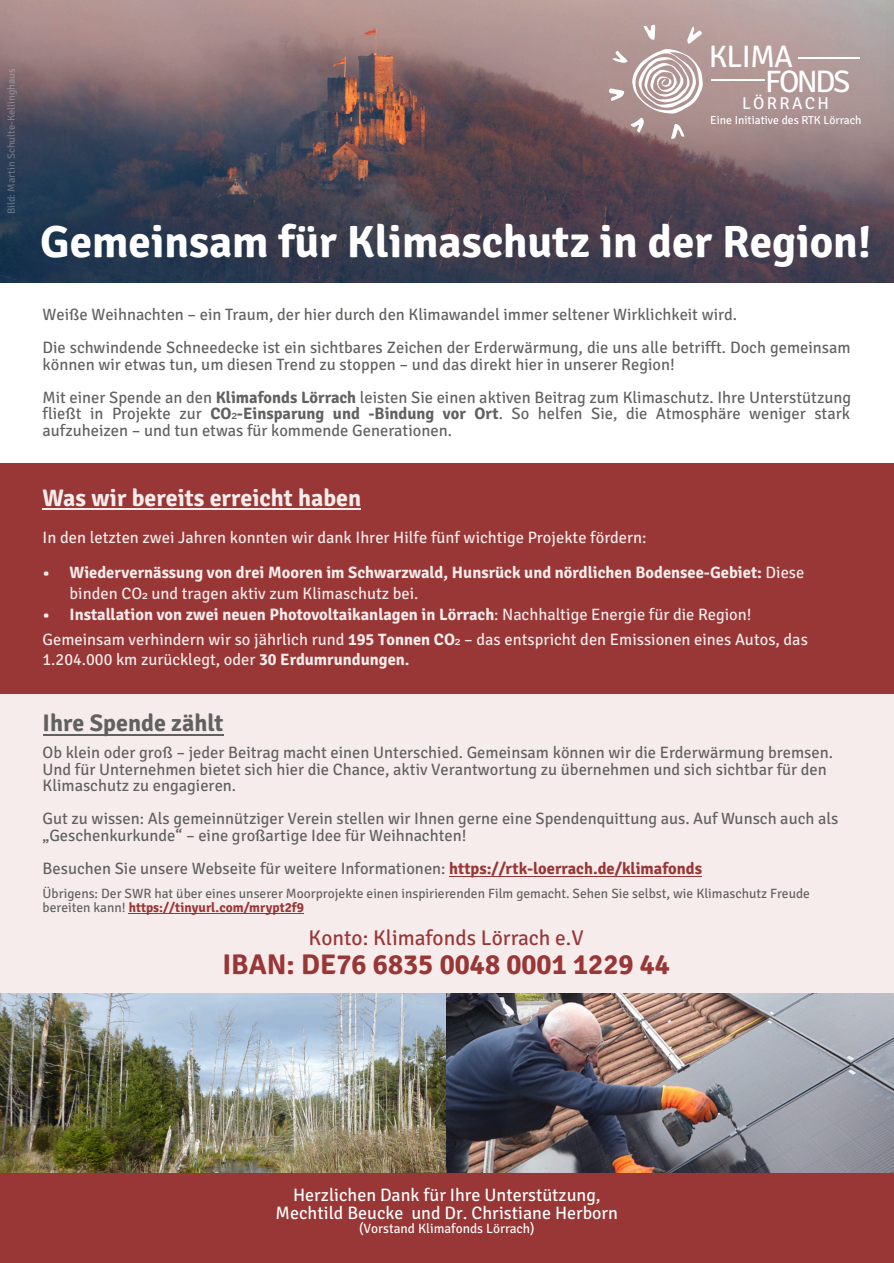
<style>
.page{position:relative;width:894px;height:1263px;background:#fff}
.page>*{position:absolute;margin:0;border:0;box-sizing:border-box;transform-origin:0 0}
.t1{font:700 45.15px "Signika Negative";color:#fff}
.t2{font:31.05px/24.6px "Signika Negative";letter-spacing:-.05em;color:#fff}
.t3{font:700 28.5px "Signika Negative";color:#993636}
.t4{font:700 24px "Signika Negative";color:#f7ecec}
.t5{font:700 24px "Signika Negative";color:#616160}
.t6{font:21.3px "Signika Negative";color:#993636}
.t7{font:18px/18px "Signika Negative";color:#fff;text-align:center}
.t8{font:17.1px "Signika Negative";letter-spacing:.135em;color:#fff}
.t9{font:16.5px/16.5px "Signika Negative";color:#616160}
.t10{font:16.5px/25.5px "Signika Negative";color:#f7ecec}
.t11{font:700 16.5px/21px "Signika Negative";color:#f7ecec}
.t12{font:13.5px/13.5px "Signika Negative";color:#616160}
.t13{font:13.5px "Signika Negative";color:#fff}
.t14{font:11.7px "Signika Negative";color:#fff}
.t15{font:10.5px "Signika Negative";color:rgb(255 255 255/.3)}
.s1{font-weight:700}
.s2{font-family:"Microsoft Sans Serif"}
.s3{font-weight:400}
.s4{font-family:"Microsoft Sans Serif";font-weight:400}
.s5{font-weight:700;color:#993636}
</style>
<div class="page">
<div style="left:0;top:463px;width:893px;height:234px;background:#993636"></div>
<div style="left:0;top:694px;width:893px;height:314px;background:#f7ecec"></div>
<div style="left:0;top:1165px;width:893px;height:98px;background:#993636"></div>
<img style="left:0;top:993px;width:893px;height:179px">
<hr style="left:43px;top:509px;width:318px;height:1px;background:#f7ecec">
<hr style="left:43px;top:734px;width:180px;height:1px;background:#616160">
<hr style="left:449px;top:876px;width:252px;height:1px;background:#993636">
<hr style="left:129px;top:913px;width:175px;height:1px;background:#993636">
<img style="left:0;top:0;width:893px;height:282px">
<svg style="left:608px;top:25px;width:94px;height:114px;background:#bba4a3"></svg>
<hr style="left:711px;top:80px;width:54px;height:1px;background:#fff">
<hr style="left:798px;top:57px;width:61px;height:1px;background:#fff">
<p class="t15" style="left:5px;top:214px;width:147px;rotate:-90deg">Bild: Martin Schulte-Kellinghaus</p>
<h2 class="t2" style="left:765px;top:45px;width:87px;text-indent:-56px">KLIMA<br>FONDS</h2>
<p class="t8" style="left:741px;top:93px;width:88px">LÖRRACH</p>
<p class="t14" style="left:710px;top:113px;width:153px">Eine Initiative des RTK Lörrach</p>
<h1 class="t1" style="left:40px;top:214px;width:832px">Gemeinsam für Klimaschutz in der Region!</h1>
<p class="t9" style="left:43px;top:299px;width:809px;line-height:33px">Weiße Weihnachten – ein Traum, der hier durch den Klimawandel immer seltener Wirklichkeit wird.<br>Die schwindende Schneedecke ist ein sichtbares Zeichen der Erderwärmung, die uns alle betrifft. Doch gemeinsam</p>
<p class="t9" style="left:43px;top:348px;width:809px;line-height:33px">können wir etwas tun, um diesen Trend zu stoppen – und das direkt hier in unserer Region!<br>Mit einer Spende an den <span class="s1">Klimafonds Lörrach</span> leisten Sie einen aktiven Beitrag zum Klimaschutz. Ihre Unterstützung</p>
<p class="t9" style="left:43px;top:406px;width:808px">fließt in Projekte zur <span class="s1">CO</span><span class="s2">₂</span><span class="s1">-Einsparung und -Bindung vor Ort</span>. So helfen Sie, die Atmosphäre weniger stark aufzuheizen – und tun etwas für kommende Generationen.</p>
<h3 class="t4" style="left:43px;top:483px;width:320px">Was wir bereits erreicht haben</h3>
<p class="t10" style="left:43px;top:525px;width:605px">In den letzten zwei Jahren konnten wir dank Ihrer Hilfe fünf wichtige Projekte fördern:</p>
<p class="t11" style="left:70px;top:562px;width:736px;text-indent:-27px">• Wiedervernässung von drei Mooren im Schwarzwald, Hunsrück und nördlichen Bodensee-Gebiet: <span class="s3">Diese binden CO</span><span class="s4">₂</span> <span class="s3">und tragen aktiv zum Klimaschutz bei.</span></p>
<p class="t10" style="left:43px;top:602px;width:766px"><span class="s1">• Installation von zwei neuen Photovoltaikanlagen in Lörrach</span>: Nachhaltige Energie für die Region!<br>Gemeinsam verhindern wir so jährlich rund <span class="s1">195 Tonnen CO</span><span class="s2">₂</span> – das entspricht den Emissionen eines Autos, das</p>
<p class="t10" style="left:43px;top:647px;width:368px">1.204.000 km zurücklegt, oder <span class="s1">30 Erdumrundungen.</span></p>
<h3 class="t5" style="left:43px;top:709px;width:182px">Ihre Spende zählt</h3>
<p class="t9" style="left:43px;top:745px;width:791px">Ob klein oder groß – jeder Beitrag macht einen Unterschied. Gemeinsam können wir die Erderwärmung bremsen.<br>Und für Unternehmen bietet sich hier die Chance, aktiv Verantwortung zu übernehmen und sich sichtbar für den<br>Klimaschutz zu engagieren.</p>
<p class="t9" style="left:43px;top:811px;width:797px">Gut zu wissen: Als gemeinnütziger Verein stellen wir Ihnen gerne eine Spendenquittung aus. Auf Wunsch auch als „Geschenkurkunde“ – eine großartige Idee für Weihnachten!</p>
<p class="t9" style="left:43px;top:860px;width:660px">Besuchen Sie unsere Webseite für weitere Informationen: <span class="s5">https://rtk-loerrach.de/klimafonds</span></p>
<p class="t12" style="left:43px;top:887px;width:768px">Übrigens: Der SWR hat über eines unserer Moorprojekte einen inspirierenden Film gemacht. Sehen Sie selbst, wie Klimaschutz Freude bereiten kann! <span class="s5">https://tinyurl.com/mrypt2f9</span></p>
<p class="t6" style="left:308px;top:925px;width:276px">Konto: Klimafonds Lörrach e.V</p>
<h3 class="t3" style="left:222px;top:947px;width:449px">IBAN: DE76 6835 0048 0001 1229 44</h3>
<p class="t7" style="left:275px;top:1187px;width:344px">Herzlichen Dank für Ihre Unterstützung,<br>Mechtild Beucke und Dr. Christiane Herborn</p>
<p class="t13" style="left:359px;top:1220px;width:177px">(Vorstand Klimafonds Lörrach)</p>
</div>
